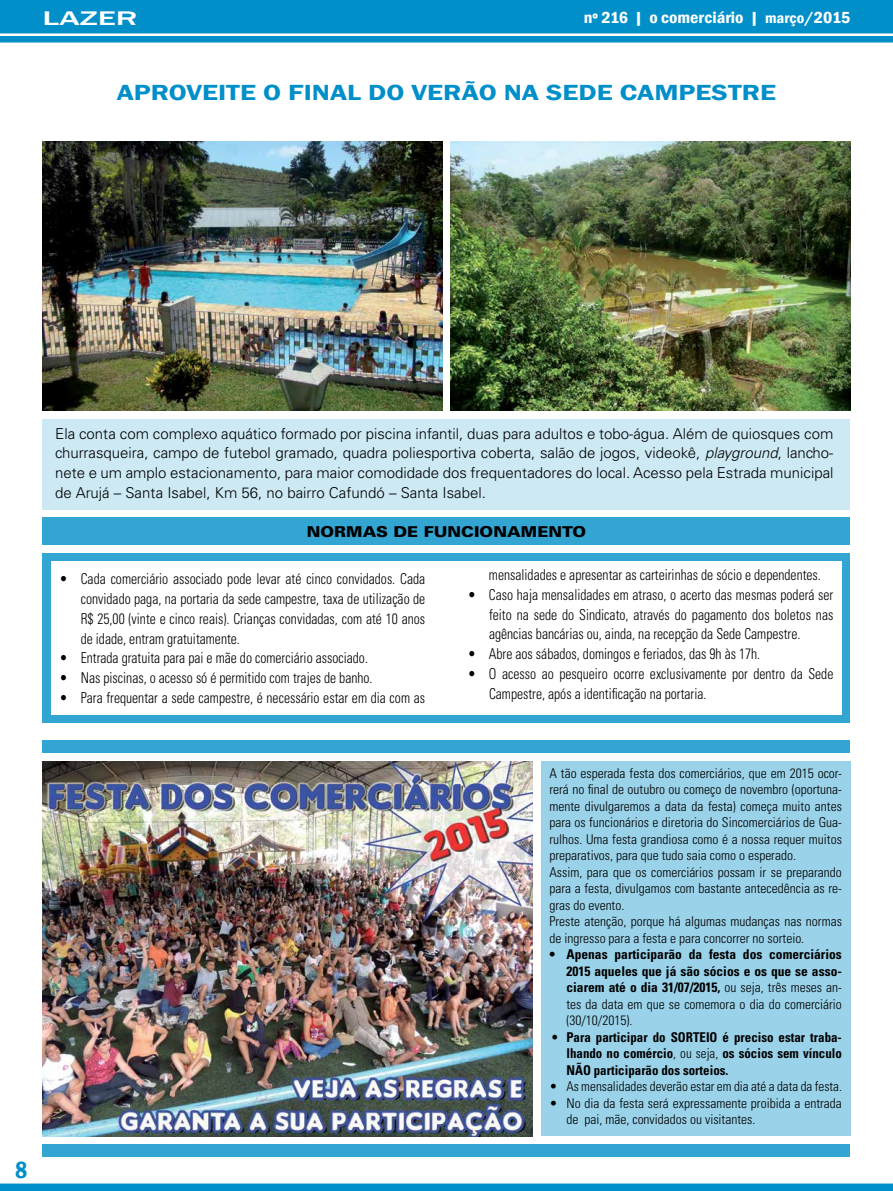
<style>
.page{position:relative;width:893px;height:1191px;background:#fff}
.page>*{position:absolute;margin:0;border:0;box-sizing:border-box;transform-origin:0 0}
.t1{font:600 condensed 24px "Franklin Gothic";color:#008fc8}
.t2{font:600 22.5px "Franklin Gothic";color:#008fc8;scale:1.25 1}
.t3{font:500 20.25px "Franklin Gothic";color:#fff;scale:1.67 1}
.t4{font:600 condensed 16.5px "Franklin Gothic";color:#fff;scale:1.1 1}
.t5{font:300 condensed 15px/19.8px "Univers LT Std";color:#000;text-align:justify;scale:.91 1}
.t6{font:300 15px/19.8px "Univers LT Std";color:#000;text-align:justify}
.t7{font:900 15px "Univers LT Std";color:#000;scale:1.1 1}
.t8{font:300 condensed 13.5px/16.5px "Univers LT Std";color:#000}
.t9{font:700 condensed 13.5px/16.5px "Univers LT Std";color:#000;text-align:justify}
.t10{font:700 condensed 13.5px/16.5px "Univers LT Std";color:#000;text-align:justify;scale:.96 1}
.s1{font-size:15px}
.s2{font-style:italic}
.s3{font-weight:300}
</style>
<div class="page">
<img style="left:451px;top:142px;width:399px;height:268px">
<div style="left:43px;top:419px;width:807px;height:90px;background:#cde9f4"></div>
<div style="left:43px;top:553px;width:807px;height:170px;background:#33a5d3"></div>
<div style="left:43px;top:518px;width:807px;height:27px;background:#33a5d3"></div>
<div style="left:541px;top:761px;width:309px;height:375px;background:#9ad2e9"></div>
<svg style="left:0;top:0;width:893px;height:43px;background:#1196cb"></svg>
<div style="left:51px;top:561px;width:791px;height:154px;background:#fff"></div>
<div style="left:43px;top:740px;width:807px;height:12px;background:#33a5d3"></div>
<div style="left:43px;top:1144px;width:807px;height:13px;background:#33a5d3"></div>
<img style="left:43px;top:761px;width:489px;height:375px">
<svg style="left:0;top:1153px;width:893px;height:38px"></svg>
<img style="left:43px;top:142px;width:399px;height:268px">
<h3 class="t3" style="left:43px;top:5px;width:58px">LAZER</h3>
<p class="t4" style="left:584px;top:7px;width:244px">nº 216 | o comerciário | <span class="s1">março</span>/2015</p>
<h2 class="t2" style="left:117px;top:79px;width:27px">APROVEITE</h2>
<h2 class="t2" style="left:263px;top:79px;width:33px">O FINAL</h2>
<h2 class="t2" style="left:368px;top:79px;width:49px">DO VER</h2>
<h2 class="t2" style="left:462px;top:79px;width:82px">ÃONA SEDE</h2>
<h2 class="t2" style="left:620px;top:79px;width:30px">CAMPE</h2>
<h2 class="t2" style="left:711px;top:79px;width:27px">STRE</h2>
<h1 class="t1" style="left:15px;top:1153px;width:14px">8</h1>
<p class="t6" style="left:55px;top:423px;width:780px">Ela conta com complexo aquático formado por piscina infantil, duas para adultos e tobo-água. Além de quiosques com churrasqueira, campo de futebol gramado, quadra poliesportiva coberta, salão de jogos, videokê, <span class="s2">playground</span>, lancho&shy;nete e um amplo estacionamento, para maior comodidade dos frequentadores do local. Acesso pela Estrada municipal de Arujá – Santa Isabel, Km 56, no bairro Cafundó – Santa Isabel.</p>
<p class="t7" style="left:307px;top:522px;width:255px">NORMAS DE FUNCIONAMENTO</p>
<p class="t5" style="left:81px;top:569px;width:380px;text-indent:-21px">• Cada comerciário associado pode levar até cinco convidados. Cada convidado paga, na portaria da sede campestre, taxa de utilização de R$ 25,00 (vinte e cinco reais). Crianças convidadas, com até 10 anos de idade, entram gratuitamente.</p>
<p class="t5" style="left:60px;top:648px;width:341px">• Entrada gratuita para pai e mãe do comerciário associado.</p>
<p class="t5" style="left:60px;top:668px;width:346px">• Nas piscinas, o acesso só é permitido com trajes de banho.</p>
<p class="t5" style="left:60px;top:687px;width:403px">• Para frequentar a sede campestre, é necessário estar em dia com as</p>
<p class="t5" style="left:489px;top:565px;width:366px">mensalidades e apresentar as carteirinhas de sócio e dependentes.</p>
<p class="t5" style="left:489px;top:584px;width:380px;text-indent:-21px">• Caso haja mensalidades em atraso, o acerto das mesmas poderá ser feito na sede do Sindicato, através do pagamento dos boletos nas agências bancárias ou, ainda, na recepção da Sede Campestre.</p>
<p class="t5" style="left:468px;top:644px;width:323px">• Abre aos sábados, domingos e feriados, das 9h às 17h.</p>
<p class="t5" style="left:489px;top:664px;width:380px;text-indent:-21px">• O acesso ao pesqueiro ocorre exclusivamente por dentro da Sede<br>Campestre, após a identificação na portaria.</p>
<p class="t8" style="left:549px;top:764px;width:294px">A tão esperada festa dos comerciários, que em 2015 ocor&shy;rerá no final de outubro ou começo de novembro (oportuna&shy;mente divulgaremos a data da festa) começa muito antes para os funcionários e diretoria do Sincomerciários de Gua&shy;rulhos. Uma festa grandiosa como é a nossa requer muitos preparativos, para que tudo saia como o esperado.<br>Assim, para que os comerciários possam ir se preparando para a festa, divulgamos com bastante antecedência as re&shy;gras do evento.<br>Preste atenção, porque há algumas mudanças nas normas de ingresso para a festa e para concorrer no sorteio.</p>
<p class="t9" style="left:566px;top:946px;width:277px;text-indent:-17px">• Apenas participarão da festa dos comerciários 2015 aqueles que já são sócios e os que se asso&shy;ciarem até o dia 31/07/2015, <span class="s3">ou seja, três meses an&shy;tes da data em que se comemora o dia do comerciário (30/10/2015).</span></p>
<p class="t10" style="left:566px;top:1028px;width:288px;text-indent:-14px">• Para participar do SORTEIO é preciso estar traba&shy;lhando no comércio<span class="s3">, ou seja,</span> os sócios sem vínculo NÃO participarão dos sorteios.</p>
<p class="t8" style="left:549px;top:1078px;width:294px">• As mensalidades deverão estar em dia até a data da festa.</p>
<p class="t8" style="left:566px;top:1094px;width:277px;text-indent:-17px">• No dia da festa será expressamente proibida a entrada de pai, mãe, convidados ou visitantes.</p>
</div>
